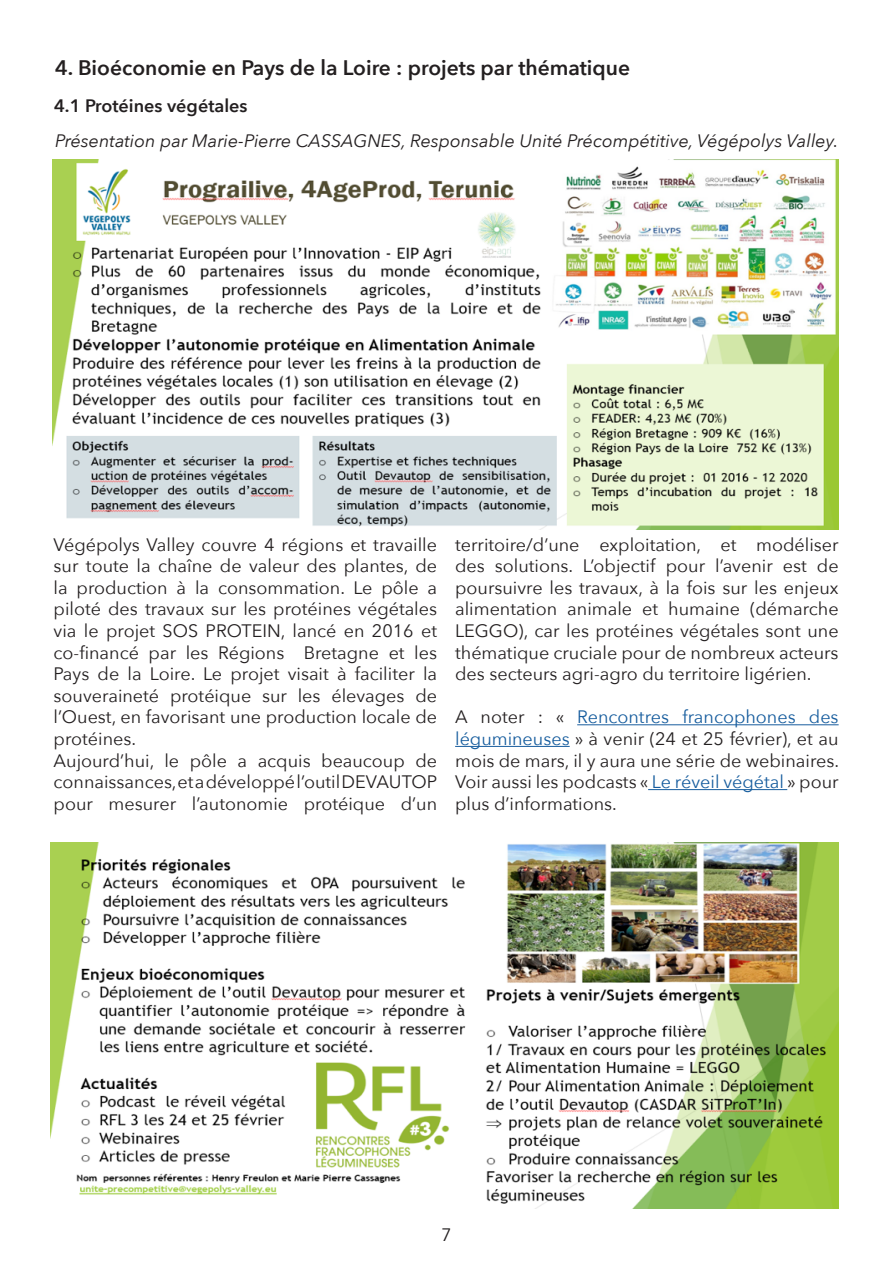
<style>
.page{position:relative;width:893px;height:1263px;background:#fff}
.page>*{position:absolute;margin:0;border:0;box-sizing:border-box;transform-origin:0 0}
.t1{font:600 21px "Avenir Next";color:#231f20}
.t2{font:18px/21.6px "Avenir Next";color:#231f20;text-align:justify}
.t3{font:italic 18px "Avenir Next";color:#231f20}
.t4{font:600 18px "Avenir Next";color:#231f20}
.s1{color:#175d9e}
</style>
<div class="page">
<hr style="left:577px;top:724px;width:262px;height:1px;background:#175d9e">
<hr style="left:455px;top:746px;width:115px;height:1px;background:#175d9e">
<hr style="left:648px;top:789px;width:139px;height:1px;background:#175d9e">
<img style="left:53px;top:159px;width:786px;height:371px">
<img style="left:51px;top:842px;width:788px;height:367px">
<p class="t1" style="left:55px;top:50px;width:576px">4. Bioéconomie en Pays de la Loire : projets par thématique</p>
<p class="t4" style="left:54px;top:90px;width:195px">4.1 Protéines végétales</p>
<p class="t3" style="left:55px;top:125px;width:785px">Présentation par Marie-Pierre CASSAGNES, Responsable Unité Précompétitive, Végépolys Valley.</p>
<p class="t2" style="left:54px;top:533px;width:385px">Végépolys Valley couvre 4 régions et travaille sur toute la chaîne de valeur des plantes, de la production à la consommation. Le pôle a piloté des travaux sur les protéines végétales via le projet SOS PROTEIN, lancé en 2016 et co-financé par les Régions Bretagne et les Pays de la Loire. Le projet visait à faciliter la souveraineté protéique sur les élevages de l’Ouest, en favorisant une production locale de protéines.</p>
<p class="t2" style="left:54px;top:749px;width:385px">Aujourd’hui, le pôle a acquis beaucoup de connaissances, et a développé l’outil DEVAUTOP pour mesurer l’autonomie protéique d’un</p>
<p class="t2" style="left:455px;top:533px;width:385px">territoire/d’une exploitation, et modéliser des solutions. L’objectif pour l’avenir est de poursuivre les travaux, à la fois sur les enjeux alimentation animale et humaine (démarche LEGGO), car les protéines végétales sont une thématique cruciale pour de nombreux acteurs des secteurs agri-agro du territoire ligérien.</p>
<p class="t2" style="left:455px;top:706px;width:385px">A noter : « <span class="s1">Rencontres francophones des légumineuses</span> » à venir (24 et 25 février), et au mois de mars, il y aura une série de webinaires.<br>Voir aussi les podcasts « <span class="s1">Le réveil végétal</span> » pour plus d’informations.</p>
<p class="t2" style="left:441px;top:1223px;width:12px">7</p>
</div>
